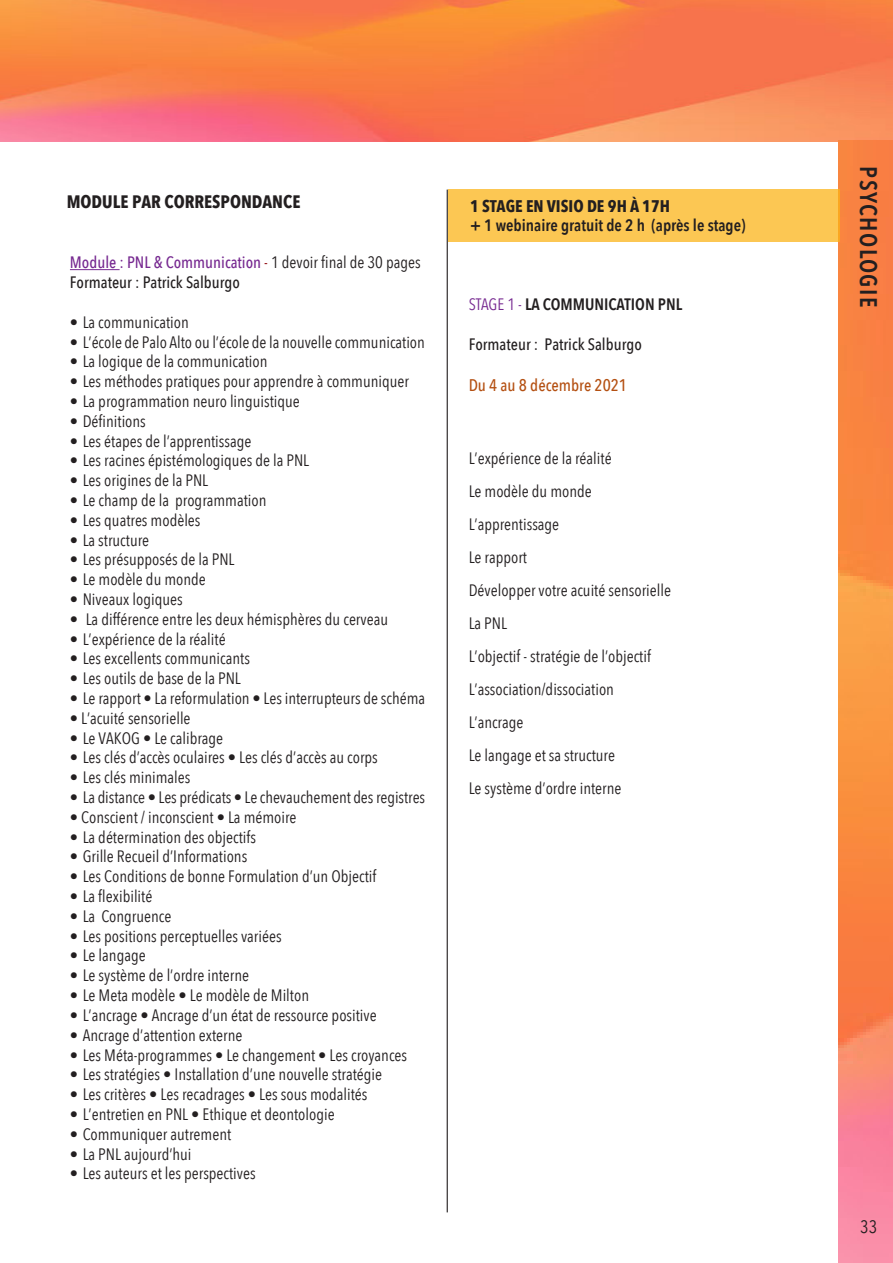
<style>
.page{position:relative;width:893px;height:1263px;background:#fff}
.page>*{position:absolute;margin:0;border:0;box-sizing:border-box;transform-origin:0 0}
.t1{font:600 24px "Avenir Next Condensed";letter-spacing:.06em;color:#231f20}
.BLOC_page_paire{font:700 18px "Avenir Next Condensed";color:#231f20}
.t2{font:18px "Avenir Next Condensed";color:#231f20}
.BLOC_page_paire-2{font:700 16.8px "Avenir Next Condensed";color:#231f20}
.BLOC_page_paire-3{font:500 16.8px "Avenir Next Condensed";color:#b45012}
.BLOC_page_paire-4{font:16.5px "Avenir Next Condensed";color:#231f20}
.BLOC_page_paire-5{font:600 16.5px "Avenir Next Condensed";color:#231f20}
.BLOC_page_paire-6{font:500 16.5px "Avenir Next Condensed";color:#231f20}
.BLOC_page_paire-7{font:500 16.5px "Avenir Next Condensed";color:#772a91}
.s1{font-weight:400;color:#91060e}
.s2{font-weight:400;color:#231f20}
.s3{font-weight:400;color:#772a91}
</style>
<div class="page">
<hr style="left:447px;top:190px;width:1px;height:1022px;background:#231f20">
<img style="left:0;top:0;width:893px;height:141px">
<img style="left:839px;top:140px;width:54px;height:1123px">
<hr style="left:70px;top:269px;width:50px;height:1px;background:#772a91">
<div style="left:448px;top:190px;width:392px;height:52px;background:#fcc753"></div>
<p class="BLOC_page_paire" style="left:67px;top:190px;width:235px">MODULE PAR CORRESPONDANCE</p>
<p class="BLOC_page_paire-2" style="left:470px;top:195px;width:202px">1 STAGE EN VISIO DE 9H À 17H</p>
<p class="BLOC_page_paire-5" style="left:470px;top:211px;width:277px">+ 1 webinaire gratuit de 2 h (après le stage)</p>
<p class="BLOC_page_paire-7" style="left:70px;top:253px;width:352px">Module : PNL &amp; Communication <span class="s1">-</span> <span class="s2">1 devoir final de 30 pages</span></p>
<p class="BLOC_page_paire-6" style="left:70px;top:272px;width:172px">Formateur : Patrick Salburgo</p>
<p class="BLOC_page_paire-4" style="left:70px;top:308px;width:120px">• La communication</p>
<p class="BLOC_page_paire-4" style="left:70px;top:328px;width:356px">• L’école de Palo Alto ou l’école de la nouvelle communication</p>
<p class="BLOC_page_paire-4" style="left:70px;top:347px;width:199px">• La logique de la communication</p>
<p class="BLOC_page_paire-4" style="left:70px;top:367px;width:341px">• Les méthodes pratiques pour apprendre à communiquer</p>
<p class="BLOC_page_paire-4" style="left:70px;top:387px;width:231px">• La programmation neuro linguistique</p>
<p class="BLOC_page_paire-4" style="left:70px;top:407px;width:77px">• Définitions</p>
<p class="BLOC_page_paire-4" style="left:70px;top:427px;width:183px">• Les étapes de l’apprentissage</p>
<p class="BLOC_page_paire-4" style="left:70px;top:446px;width:241px">• Les racines épistémologiques de la PNL</p>
<p class="BLOC_page_paire-4" style="left:70px;top:466px;width:140px">• Les origines de la PNL</p>
<p class="BLOC_page_paire-4" style="left:70px;top:486px;width:198px">• Le champ de la programmation</p>
<p class="BLOC_page_paire-4" style="left:70px;top:506px;width:132px">• Les quatres modèles</p>
<p class="BLOC_page_paire-4" style="left:70px;top:526px;width:81px">• La structure</p>
<p class="BLOC_page_paire-4" style="left:70px;top:545px;width:166px">• Les présupposés de la PNL</p>
<p class="BLOC_page_paire-4" style="left:70px;top:565px;width:137px">• Le modèle du monde</p>
<p class="BLOC_page_paire-4" style="left:70px;top:585px;width:114px">• Niveaux logiques</p>
<p class="BLOC_page_paire-4" style="left:70px;top:605px;width:320px">• La différence entre les deux hémisphères du cerveau</p>
<p class="BLOC_page_paire-4" style="left:70px;top:625px;width:157px">• L’expérience de la réalité</p>
<p class="BLOC_page_paire-4" style="left:70px;top:644px;width:181px">• Les excellents communicants</p>
<p class="BLOC_page_paire-4" style="left:70px;top:664px;width:172px">• Les outils de base de la PNL</p>
<p class="BLOC_page_paire-4" style="left:70px;top:684px;width:357px">• Le rapport • La reformulation • Les interrupteurs de schéma</p>
<p class="BLOC_page_paire-4" style="left:70px;top:704px;width:122px">• L’acuité sensorielle</p>
<p class="BLOC_page_paire-4" style="left:70px;top:724px;width:155px">• Le VAKOG • Le calibrage</p>
<p class="BLOC_page_paire-4" style="left:70px;top:743px;width:309px">• Les clés d’accès oculaires • Les clés d’accès au corps</p>
<p class="BLOC_page_paire-4" style="left:70px;top:763px;width:122px">• Les clés minimales</p>
<p class="BLOC_page_paire-4" style="left:70px;top:783px;width:357px">• La distance • Les prédicats • Le chevauchement des registres</p>
<p class="BLOC_page_paire-4" style="left:70px;top:803px;width:228px">• Conscient / inconscient • La mémoire</p>
<p class="BLOC_page_paire-4" style="left:70px;top:823px;width:188px">• La détermination des objectifs</p>
<p class="BLOC_page_paire-4" style="left:70px;top:842px;width:179px">• Grille Recueil d’Informations</p>
<p class="BLOC_page_paire-4" style="left:70px;top:862px;width:308px">• Les Conditions de bonne Formulation d’un Objectif</p>
<p class="BLOC_page_paire-4" style="left:70px;top:882px;width:84px">• La flexibilité</p>
<p class="BLOC_page_paire-4" style="left:70px;top:902px;width:103px">• La Congruence</p>
<p class="BLOC_page_paire-4" style="left:70px;top:922px;width:213px">• Les positions perceptuelles variées</p>
<p class="BLOC_page_paire-4" style="left:70px;top:941px;width:77px">• Le langage</p>
<p class="BLOC_page_paire-4" style="left:70px;top:961px;width:181px">• Le système de l’ordre interne</p>
<p class="BLOC_page_paire-4" style="left:70px;top:981px;width:241px">• Le Meta modèle • Le modèle de Milton</p>
<p class="BLOC_page_paire-4" style="left:70px;top:1001px;width:308px">• L’ancrage • Ancrage d’un état de ressource positive</p>
<p class="BLOC_page_paire-4" style="left:70px;top:1021px;width:174px">• Ancrage d’attention externe</p>
<p class="BLOC_page_paire-4" style="left:70px;top:1040px;width:339px">• Les Méta-programmes • Le changement • Les croyances</p>
<p class="BLOC_page_paire-4" style="left:70px;top:1060px;width:314px">• Les stratégies • Installation d’une nouvelle stratégie</p>
<p class="BLOC_page_paire-4" style="left:70px;top:1080px;width:299px">• Les critères • Les recadrages • Les sous modalités</p>
<p class="BLOC_page_paire-4" style="left:70px;top:1100px;width:266px">• L’entretien en PNL • Ethique et deontologie</p>
<p class="BLOC_page_paire-4" style="left:70px;top:1120px;width:163px">• Communiquer autrement</p>
<p class="BLOC_page_paire-4" style="left:70px;top:1139px;width:123px">• La PNL aujourd’hui</p>
<p class="BLOC_page_paire-4" style="left:70px;top:1159px;width:187px">• Les auteurs et les perspectives</p>
<p class="BLOC_page_paire-5" style="left:469px;top:290px;width:215px"><span class="s3">STAGE 1 -</span> LA COMMUNICATION PNL</p>
<p class="BLOC_page_paire-6" style="left:469px;top:334px;width:175px">Formateur : Patrick Salburgo</p>
<p class="BLOC_page_paire-3" style="left:469px;top:375px;width:160px">Du 4 au 8 décembre 2021</p>
<p class="BLOC_page_paire-4" style="left:469px;top:444px;width:144px">L’expérience de la réalité</p>
<p class="BLOC_page_paire-4" style="left:469px;top:477px;width:125px">Le modèle du monde</p>
<p class="BLOC_page_paire-4" style="left:469px;top:510px;width:92px">L’apprentissage</p>
<p class="BLOC_page_paire-4" style="left:469px;top:543px;width:60px">Le rapport</p>
<p class="BLOC_page_paire-4" style="left:469px;top:576px;width:204px">Développer votre acuité sensorielle</p>
<p class="BLOC_page_paire-4" style="left:469px;top:609px;width:40px">La PNL</p>
<p class="BLOC_page_paire-4" style="left:469px;top:642px;width:184px">L’objectif - stratégie de l’objectif</p>
<p class="BLOC_page_paire-4" style="left:469px;top:675px;width:147px">L’association/dissociation</p>
<p class="BLOC_page_paire-4" style="left:469px;top:708px;width:56px">L’ancrage</p>
<p class="BLOC_page_paire-4" style="left:469px;top:741px;width:148px">Le langage et sa structure</p>
<p class="BLOC_page_paire-4" style="left:469px;top:774px;width:154px">Le système d’ordre interne</p>
<h1 class="t1" style="left:889px;top:166px;width:142px;rotate:90deg">PSYCHOLOGIE</h1>
<p class="t2" style="left:860px;top:1211px;width:18px">33</p>
</div>
